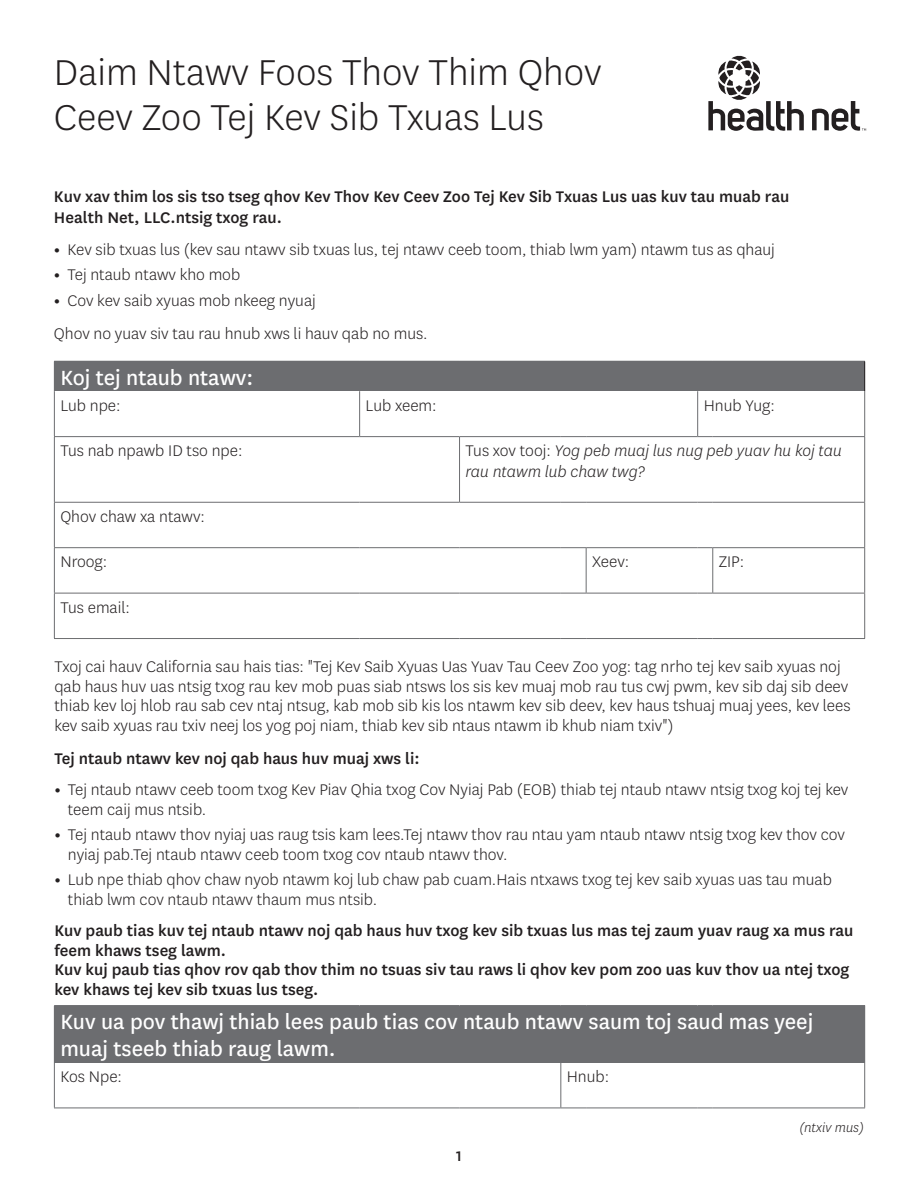
<style>
.page{position:relative;width:918px;height:1188px;background:#fff}
.page>*{position:absolute;margin:0;border:0;box-sizing:border-box;transform-origin:0 0}
.t1{font:300 42px/45px "Centene Sans";color:#231f20}
.t2{font:24px/27px "Centene Sans";color:#fff}
.t3{font:300 18px/19.5px "Centene Sans";color:#231f20}
.t4{font:500 18px/19.5px "Centene Sans";color:#231f20}
.t5{font:italic 300 18px/21px "Centene Sans";color:#231f20}
.t6{font:500 16.5px "Centene Sans";color:#231f20}
.t7{font:italic 300 15px "Centene Sans";color:#231f20}
.s1{font-weight:700}
.s2{font-style:normal}
</style>
<div class="page">
<div style="left:54px;top:361px;width:811px;height:30px;background:#6c6d70"></div>
<div style="left:54px;top:1006px;width:811px;height:56px;background:#6c6d70"></div>
<hr style="left:54px;top:391px;width:1px;height:45px;background:#6c6d70">
<hr style="left:359px;top:391px;width:1px;height:45px;background:#6c6d70">
<hr style="left:697px;top:391px;width:1px;height:45px;background:#6c6d70">
<hr style="left:864px;top:391px;width:1px;height:45px;background:#6c6d70">
<hr style="left:54px;top:436px;width:306px;height:1px;background:#6c6d70">
<hr style="left:54px;top:437px;width:1px;height:65px;background:#6c6d70">
<hr style="left:360px;top:436px;width:100px;height:1px;background:#6c6d70">
<hr style="left:460px;top:436px;width:101px;height:1px;background:#6c6d70">
<hr style="left:459px;top:437px;width:1px;height:65px;background:#6c6d70">
<svg style="left:561px;top:436px;width:25px;height:1px"></svg>
<hr style="left:586px;top:436px;width:112px;height:1px;background:#6c6d70">
<svg style="left:698px;top:436px;width:15px;height:1px"></svg>
<hr style="left:713px;top:436px;width:152px;height:1px;background:#6c6d70">
<hr style="left:864px;top:437px;width:1px;height:65px;background:#6c6d70">
<hr style="left:54px;top:503px;width:1px;height:44px;background:#6c6d70">
<hr style="left:864px;top:503px;width:1px;height:44px;background:#6c6d70">
<hr style="left:54px;top:547px;width:306px;height:1px;background:#6c6d70">
<hr style="left:54px;top:548px;width:1px;height:45px;background:#6c6d70">
<hr style="left:360px;top:547px;width:100px;height:1px;background:#6c6d70">
<hr style="left:460px;top:547px;width:101px;height:1px;background:#6c6d70">
<svg style="left:561px;top:547px;width:25px;height:1px"></svg>
<hr style="left:586px;top:547px;width:112px;height:1px;background:#6c6d70">
<hr style="left:586px;top:548px;width:1px;height:45px;background:#6c6d70">
<svg style="left:698px;top:547px;width:15px;height:1px"></svg>
<hr style="left:713px;top:547px;width:152px;height:1px;background:#6c6d70">
<hr style="left:712px;top:548px;width:1px;height:45px;background:#6c6d70">
<hr style="left:864px;top:548px;width:1px;height:45px;background:#6c6d70">
<hr style="left:54px;top:593px;width:306px;height:1px;background:#6c6d70">
<hr style="left:54px;top:593px;width:1px;height:45px;background:#6c6d70">
<hr style="left:360px;top:593px;width:100px;height:1px;background:#6c6d70">
<hr style="left:460px;top:593px;width:101px;height:1px;background:#6c6d70">
<svg style="left:561px;top:593px;width:25px;height:1px"></svg>
<hr style="left:586px;top:593px;width:112px;height:1px;background:#6c6d70">
<svg style="left:698px;top:593px;width:15px;height:1px"></svg>
<hr style="left:713px;top:593px;width:152px;height:1px;background:#6c6d70">
<hr style="left:864px;top:593px;width:1px;height:45px;background:#6c6d70">
<hr style="left:54px;top:638px;width:306px;height:1px;background:#6c6d70">
<hr style="left:360px;top:638px;width:100px;height:1px;background:#6c6d70">
<hr style="left:460px;top:638px;width:101px;height:1px;background:#6c6d70">
<svg style="left:561px;top:638px;width:25px;height:1px"></svg>
<hr style="left:586px;top:638px;width:112px;height:1px;background:#6c6d70">
<svg style="left:698px;top:638px;width:15px;height:1px"></svg>
<hr style="left:713px;top:638px;width:152px;height:1px;background:#6c6d70">
<hr style="left:54px;top:1063px;width:1px;height:45px;background:#6c6d70">
<hr style="left:560px;top:1063px;width:1px;height:45px;background:#6c6d70">
<hr style="left:864px;top:1063px;width:1px;height:45px;background:#6c6d70">
<hr style="left:54px;top:1108px;width:306px;height:1px;background:#6c6d70">
<hr style="left:360px;top:1108px;width:100px;height:1px;background:#6c6d70">
<hr style="left:460px;top:1108px;width:101px;height:1px;background:#6c6d70">
<svg style="left:561px;top:1108px;width:25px;height:1px"></svg>
<hr style="left:586px;top:1108px;width:112px;height:1px;background:#6c6d70">
<svg style="left:698px;top:1108px;width:15px;height:1px"></svg>
<hr style="left:713px;top:1108px;width:152px;height:1px;background:#6c6d70">
<hr style="left:864px;top:361px;width:1px;height:30px;background:#231f20">
<hr style="left:54px;top:1005px;width:306px;height:1px;background:#6c6d70">
<hr style="left:360px;top:1005px;width:100px;height:1px;background:#6c6d70">
<hr style="left:460px;top:1005px;width:101px;height:1px;background:#6c6d70">
<svg style="left:561px;top:1005px;width:25px;height:1px"></svg>
<hr style="left:586px;top:1005px;width:112px;height:1px;background:#6c6d70">
<svg style="left:698px;top:1005px;width:15px;height:1px"></svg>
<hr style="left:713px;top:1005px;width:152px;height:1px;background:#6c6d70">
<hr style="left:54px;top:502px;width:306px;height:1px;background:#6c6d70">
<hr style="left:360px;top:502px;width:100px;height:1px;background:#6c6d70">
<hr style="left:460px;top:502px;width:101px;height:1px;background:#6c6d70">
<svg style="left:561px;top:502px;width:25px;height:1px"></svg>
<hr style="left:586px;top:502px;width:112px;height:1px;background:#6c6d70">
<svg style="left:698px;top:502px;width:15px;height:1px"></svg>
<hr style="left:713px;top:502px;width:152px;height:1px;background:#6c6d70">
<svg style="left:708px;top:55px;width:96px;height:76px"></svg>
<svg style="left:812px;top:101px;width:54px;height:30px"></svg>
<h1 class="t1" style="left:54px;top:49px;width:549px">Daim Ntawv Foos Thov Thim Qhov<br>Ceev Zoo Tej Kev Sib Txuas Lus</h1>
<p class="t4" style="left:54px;top:185px;width:737px;line-height:21px">Kuv xav thim los sis tso tseg qhov Kev Thov Kev Ceev Zoo Tej Kev Sib Txuas Lus uas kuv tau muab rau<br>Health Net, LLC.ntsig txog rau.</p>
<p class="t3" style="left:54px;top:239px;width:722px"><span class="s1">•</span> Kev sib txuas lus (kev sau ntawv sib txuas lus, tej ntawv ceeb toom, thiab lwm yam) ntawm tus as qhauj</p>
<p class="t3" style="left:54px;top:265px;width:188px"><span class="s1">•</span> Tej ntaub ntawv kho mob</p>
<p class="t3" style="left:54px;top:290px;width:263px"><span class="s1">•</span> Cov kev saib xyuas mob nkeeg nyuaj</p>
<p class="t3" style="left:54px;top:323px;width:375px">Qhov no yuav siv tau rau hnub xws li hauv qab no mus.</p>
<h2 class="t2" style="left:60px;top:363px;width:195px">Koj tej ntaub ntawv:</h2>
<p class="t3" style="left:60px;top:395px;width:62px">Lub npe:</p>
<p class="t3" style="left:366px;top:395px;width:73px">Lub xeem:</p>
<p class="t3" style="left:704px;top:395px;width:73px">Hnub Yug:</p>
<p class="t3" style="left:60px;top:440px;width:184px">Tus nab npawb ID tso npe:</p>
<p class="t5" style="left:466px;top:440px;width:378px"><span class="s2">Tus xov tooj:</span> Yog peb muaj lus nug peb yuav hu koj tau rau ntawm lub chaw twg?</p>
<p class="t3" style="left:60px;top:506px;width:146px">Qhov chaw xa ntawv:</p>
<p class="t3" style="left:60px;top:551px;width:48px">Nroog:</p>
<p class="t3" style="left:592px;top:551px;width:39px">Xeev:</p>
<p class="t3" style="left:719px;top:551px;width:27px">ZIP:</p>
<p class="t3" style="left:60px;top:597px;width:71px">Tus email:</p>
<p class="t3" style="left:54px;top:656px;width:798px">Txoj cai hauv California sau hais tias: "Tej Kev Saib Xyuas Uas Yuav Tau Ceev Zoo yog: tag nrho tej kev saib xyuas noj qab haus huv uas ntsig txog rau kev mob puas siab ntsws los sis kev muaj mob rau tus cwj pwm, kev sib daj sib deev thiab kev loj hlob rau sab cev ntaj ntsug, kab mob sib kis los ntawm kev sib deev, kev haus tshuaj muaj yees, kev lees kev saib xyuas rau txiv neej los yog poj niam, thiab kev sib ntaus ntawm ib khub niam txiv")</p>
<h3 class="t4" style="left:54px;top:747px;width:367px">Tej ntaub ntawv kev noj qab haus huv muaj xws li:</h3>
<p class="t3" style="left:68px;top:779px;width:782px;text-indent:-14px"><span class="s1">•</span> Tej ntaub ntawv ceeb toom txog Kev Piav Qhia txog Cov Nyiaj Pab (EOB) thiab tej ntaub ntawv ntsig txog koj tej kev teem caij mus ntsib.</p>
<p class="t3" style="left:68px;top:824px;width:779px;text-indent:-14px"><span class="s1">•</span> Tej ntaub ntawv thov nyiaj uas raug tsis kam lees.Tej ntawv thov rau ntau yam ntaub ntawv ntsig txog kev thov cov nyiaj pab.Tej ntaub ntawv ceeb toom txog cov ntaub ntawv thov.</p>
<p class="t3" style="left:68px;top:869px;width:766px;text-indent:-14px"><span class="s1">•</span> Lub npe thiab qhov chaw nyob ntawm koj lub chaw pab cuam.Hais ntxaws txog tej kev saib xyuas uas tau muab thiab lwm cov ntaub ntawv thaum mus ntsib.</p>
<p class="t4" style="left:54px;top:920px;width:800px">Kuv paub tias kuv tej ntaub ntawv noj qab haus huv txog kev sib txuas lus mas tej zaum yuav raug xa mus rau feem khaws tseg lawm.</p>
<p class="t4" style="left:54px;top:959px;width:797px">Kuv kuj paub tias qhov rov qab thov thim no tsuas siv tau raws li qhov kev pom zoo uas kuv thov ua ntej txog kev khaws tej kev sib txuas lus tseg.</p>
<h2 class="t2" style="left:60px;top:1007px;width:754px">Kuv ua pov thawj thiab lees paub tias cov ntaub ntawv saum toj saud mas yeej muaj tseeb thiab raug lawm.</h2>
<p class="t3" style="left:60px;top:1066px;width:63px">Kos Npe:</p>
<p class="t3" style="left:567px;top:1066px;width:44px">Hnub:</p>
<p class="t7" style="left:800px;top:1118px;width:66px">(ntxiv mus)</p>
<p class="t6" style="left:456px;top:1145px;width:7px">1</p>
</div>
